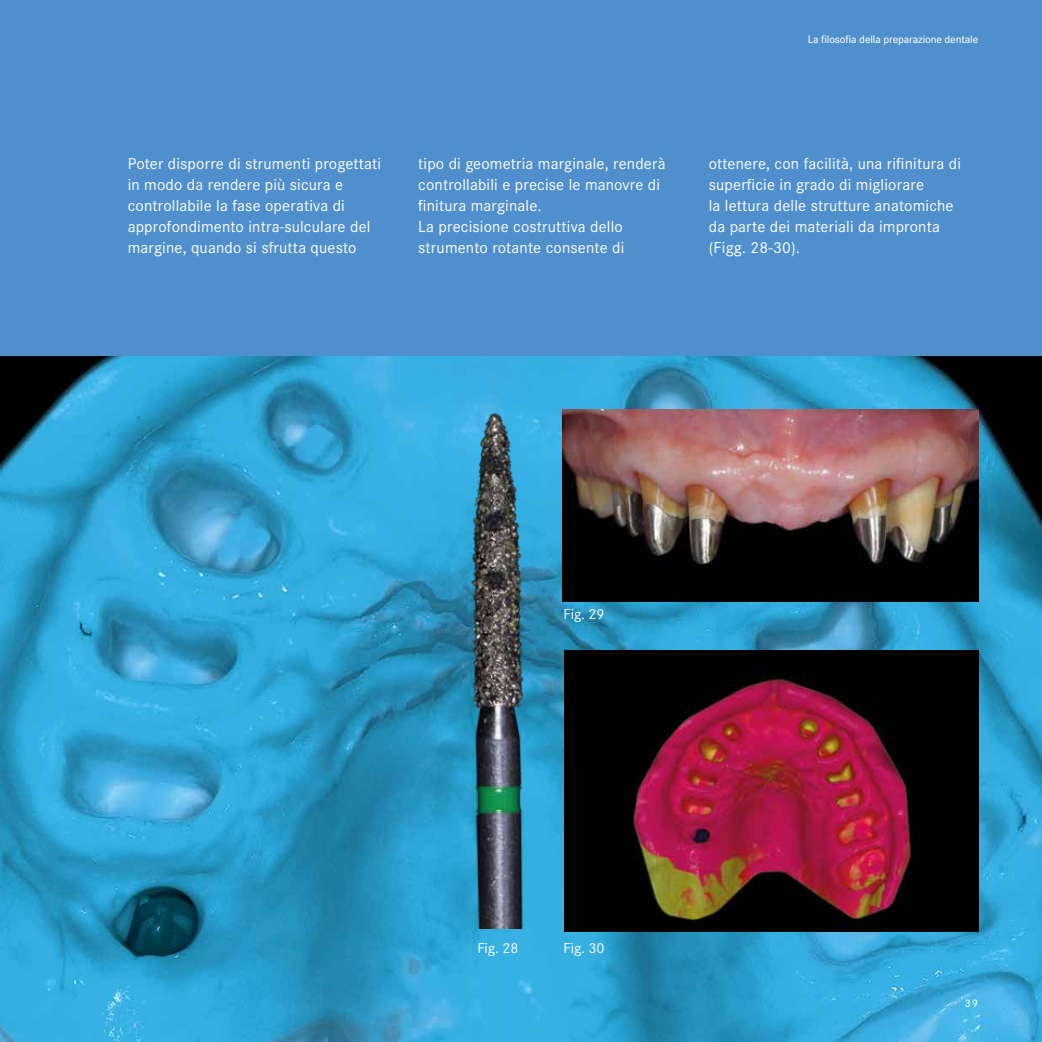
<style>
.page{position:relative;width:1042px;height:1042px;background:#fff}
.page>*{position:absolute;margin:0;border:0;box-sizing:border-box;transform-origin:0 0}
.t1{font:16.5px/21px "Corporate SOT";letter-spacing:.01em;color:#fff}
.t2{font:15px "Corporate SOT";letter-spacing:-.005em;color:#fff}
.t3{font:500 11.25px "Corporate SOT";letter-spacing:-.01em;color:#fff}
</style>
<div class="page">
<img style="left:0;top:355px;width:1042px;height:687px">
<div style="left:0;top:0;width:1042px;height:355px;background:#4f8fcd"></div>
<img style="left:564px;top:650px;width:415px;height:281px">
<img style="left:563px;top:409px;width:416px;height:193px">
<img style="left:457px;top:355px;width:85px;height:573px">
<p class="t3" style="left:808px;top:32px;width:172px">La filosofia della preparazione dentale</p>
<p class="t1" style="left:128px;top:152px;width:255px">Poter disporre di strumenti progettati in modo da rendere più sicura e controllabile la fase operativa di approfondimento intra-sulculare del margine, quando si sfrutta questo</p>
<p class="t1" style="left:418px;top:152px;width:249px">tipo di geometria marginale, renderà controllabili e precise le manovre di finitura marginale.<br>La precisione costruttiva dello strumento rotante consente di</p>
<p class="t1" style="left:709px;top:152px;width:254px">ottenere, con facilità, una rifinitura di superficie in grado di migliorare<br>la lettura delle strutture anatomiche da parte dei materiali da impronta (Figg. 28-30).</p>
<p class="t2" style="left:563px;top:603px;width:42px">Fig. 29</p>
<p class="t2" style="left:477px;top:937px;width:42px">Fig. 28</p>
<p class="t2" style="left:563px;top:937px;width:42px">Fig. 30</p>
<p class="t3" style="left:965px;top:997px;width:15px">39</p>
</div>
